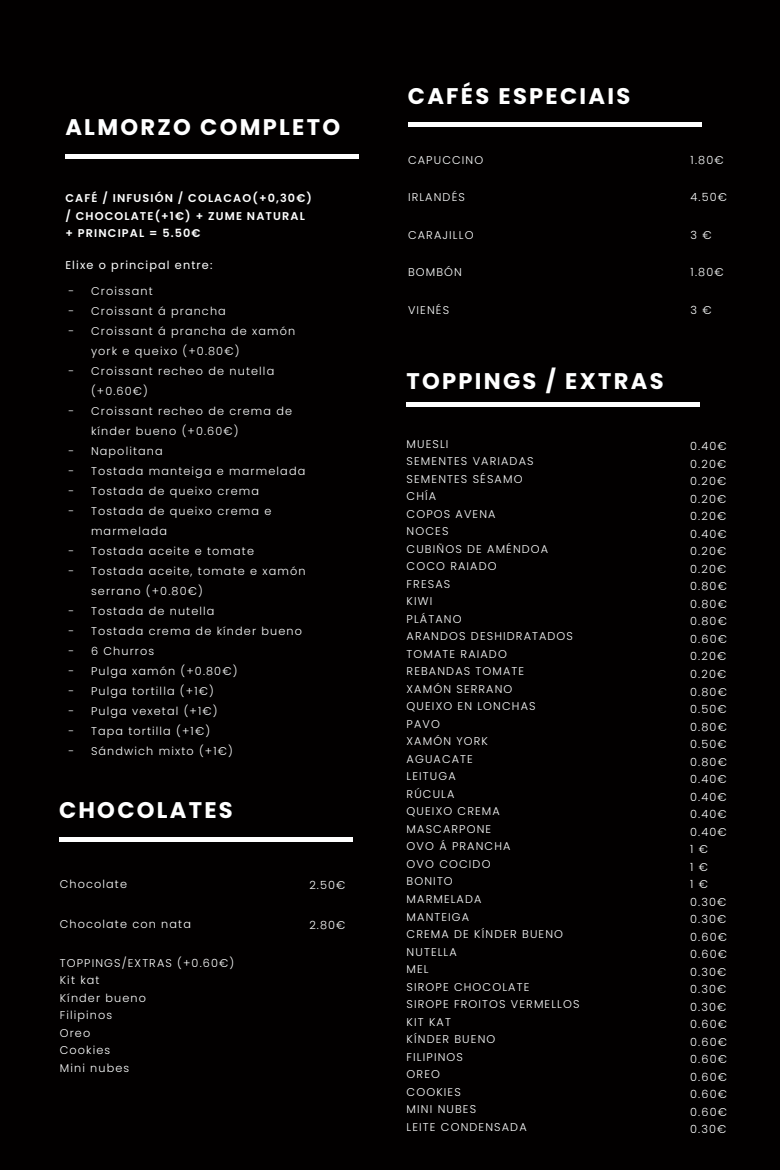
<style>
.page{position:relative;width:780px;height:1170px;background:#fff}
.page>*{position:absolute;margin:0;border:0;box-sizing:border-box;transform-origin:0 0}
.t1{font:700 22.62px "Poppins";letter-spacing:.1em;color:#fff}
.t2{font:300 11.25px/17.5px "Poppins";letter-spacing:.1em;color:#fff}
.t3{font:600 11.25px/17.5px "Poppins";letter-spacing:.1em;color:#fff}
.t4{font:11.25px "Poppins";letter-spacing:.1em;color:#fff}
</style>
<div class="page">
<div style="left:0;top:0;width:780px;height:1169px;background:#020000"></div>
<hr style="left:65px;top:154px;width:294px;height:4px;background:#fff">
<hr style="left:59px;top:837px;width:294px;height:4px;background:#fff">
<div style="left:407px;top:122px;width:294px;height:5px;background:#fff"></div>
<hr style="left:406px;top:402px;width:294px;height:4px;background:#fff">
<h1 class="t1" style="left:65px;top:114px;width:276px">ALMORZO COMPLETO</h1>
<p class="t3" style="left:65px;top:190px;width:248px">CAFÉ / INFUSIÓN / COLACAO(+0,30€) / CHOCOLATE(+1€) + ZUME NATURAL + PRINCIPAL = 5.50€</p>
<p class="t4" style="left:65px;top:258px;width:148px">Elixe o principal entre:</p>
<p class="t2" style="left:68px;top:282px;width:86px">- Croissant</p>
<p class="t2" style="left:68px;top:302px;width:159px">- Croissant á prancha</p>
<p class="t2" style="left:91px;top:321px;width:206px;line-height:20px;text-indent:-22px">- Croissant á prancha de xamón york e queixo (+0.80€)</p>
<p class="t2" style="left:91px;top:361px;width:185px;line-height:20px;text-indent:-22px">- Croissant recheo de nutella (+0.60€)</p>
<p class="t2" style="left:91px;top:401px;width:202px;line-height:20px;text-indent:-22px">- Croissant recheo de crema de kínder bueno (+0.60€)</p>
<p class="t2" style="left:68px;top:442px;width:96px">- Napolitana</p>
<p class="t2" style="left:68px;top:462px;width:238px">- Tostada manteiga e marmelada</p>
<p class="t2" style="left:68px;top:482px;width:192px">- Tostada de queixo crema</p>
<p class="t2" style="left:91px;top:501px;width:182px;line-height:20px;text-indent:-22px">- Tostada de queixo crema e marmelada</p>
<p class="t2" style="left:68px;top:542px;width:187px">- Tostada aceite e tomate</p>
<p class="t2" style="left:91px;top:561px;width:216px;line-height:20px;text-indent:-22px">- Tostada aceite, tomate e xamón serrano (+0.80€)</p>
<p class="t2" style="left:68px;top:602px;width:147px">- Tostada de nutella</p>
<p class="t2" style="left:68px;top:622px;width:235px">- Tostada crema de kínder bueno</p>
<p class="t2" style="left:68px;top:642px;width:87px">- 6 Churros</p>
<p class="t2" style="left:68px;top:662px;width:170px">- Pulga xamón (+0.80€)</p>
<p class="t2" style="left:68px;top:682px;width:147px">- Pulga tortilla (+1€)</p>
<p class="t2" style="left:68px;top:702px;width:150px">- Pulga vexetal (+1€)</p>
<p class="t2" style="left:68px;top:722px;width:143px">- Tapa tortilla (+1€)</p>
<p class="t2" style="left:68px;top:742px;width:166px">- Sándwich mixto (+1€)</p>
<h1 class="t1" style="left:59px;top:797px;width:175px">CHOCOLATES</h1>
<p class="t2" style="left:60px;top:875px;width:69px">Chocolate</p>
<p class="t2" style="left:60px;top:915px;width:133px">Chocolate con nata</p>
<p class="t2" style="left:60px;top:953px;width:176px">TOPPINGS/EXTRAS (+0.60€)<br>Kit kat<br>Kínder bueno<br>Filipinos<br>Oreo<br>Cookies<br>Mini nubes</p>
<p class="t2" style="left:309px;top:876px;width:38px">2.50€</p>
<p class="t2" style="left:309px;top:916px;width:38px">2.80€</p>
<h1 class="t1" style="left:408px;top:83px;width:224px">CAFÉS ESPECIAIS</h1>
<p class="t2" style="left:408px;top:151px;width:77px">CAPUCCINO</p>
<p class="t2" style="left:408px;top:189px;width:58px">IRLANDÉS</p>
<p class="t2" style="left:408px;top:226px;width:67px">CARAJILLO</p>
<p class="t2" style="left:408px;top:264px;width:55px">BOMBÓN</p>
<p class="t2" style="left:408px;top:301px;width:43px">VIENÉS</p>
<h1 class="t1" style="left:406px;top:368px;width:259px">TOPPINGS / EXTRAS</h1>
<p class="t2" style="left:690px;top:151px;width:34px">1.80€</p>
<p class="t2" style="left:690px;top:189px;width:38px">4.50€</p>
<p class="t2" style="left:690px;top:226px;width:23px">3 €</p>
<p class="t2" style="left:690px;top:264px;width:34px">1.80€</p>
<p class="t2" style="left:690px;top:301px;width:23px">3 €</p>
<p class="t2" style="left:406px;top:435px;width:174px">MUESLI<br>SEMENTES VARIADAS<br>SEMENTES SÉSAMO<br>CHÍA<br>COPOS AVENA<br>NOCES<br>CUBIÑOS DE AMÉNDOA<br>COCO RAIADO<br>FRESAS<br>KIWI<br>PLÁTANO<br>ARANDOS DESHIDRATADOS<br>TOMATE RAIADO<br>REBANDAS TOMATE<br>XAMÓN SERRANO<br>QUEIXO EN LONCHAS<br>PAVO<br>XAMÓN YORK<br>AGUACATE<br>LEITUGA<br>RÚCULA<br>QUEIXO CREMA<br>MASCARPONE<br>OVO Á PRANCHA<br>OVO COCIDO<br>BONITO<br>MARMELADA<br>MANTEIGA<br>CREMA DE KÍNDER BUENO<br>NUTELLA<br>MEL<br>SIROPE CHOCOLATE<br>SIROPE FROITOS VERMELLOS<br>KIT KAT<br>KÍNDER BUENO<br>FILIPINOS<br>OREO<br>COOKIES<br>MINI NUBES<br>LEITE CONDENSADA</p>
<p class="t2" style="left:690px;top:437px;width:38px">0.40€<br>0.20€<br>0.20€<br>0.20€<br>0.20€<br>0.40€<br>0.20€<br>0.20€<br>0.80€<br>0.80€<br>0.80€<br>0.60€<br>0.20€<br>0.20€<br>0.80€<br>0.50€<br>0.80€<br>0.50€<br>0.80€<br>0.40€<br>0.40€<br>0.40€<br>0.40€<br>1 €<br>1 €<br>1 €<br>0.30€<br>0.30€<br>0.60€<br>0.60€<br>0.30€<br>0.30€<br>0.30€<br>0.60€<br>0.60€<br>0.60€<br>0.60€<br>0.60€<br>0.60€<br>0.30€</p>
</div>
